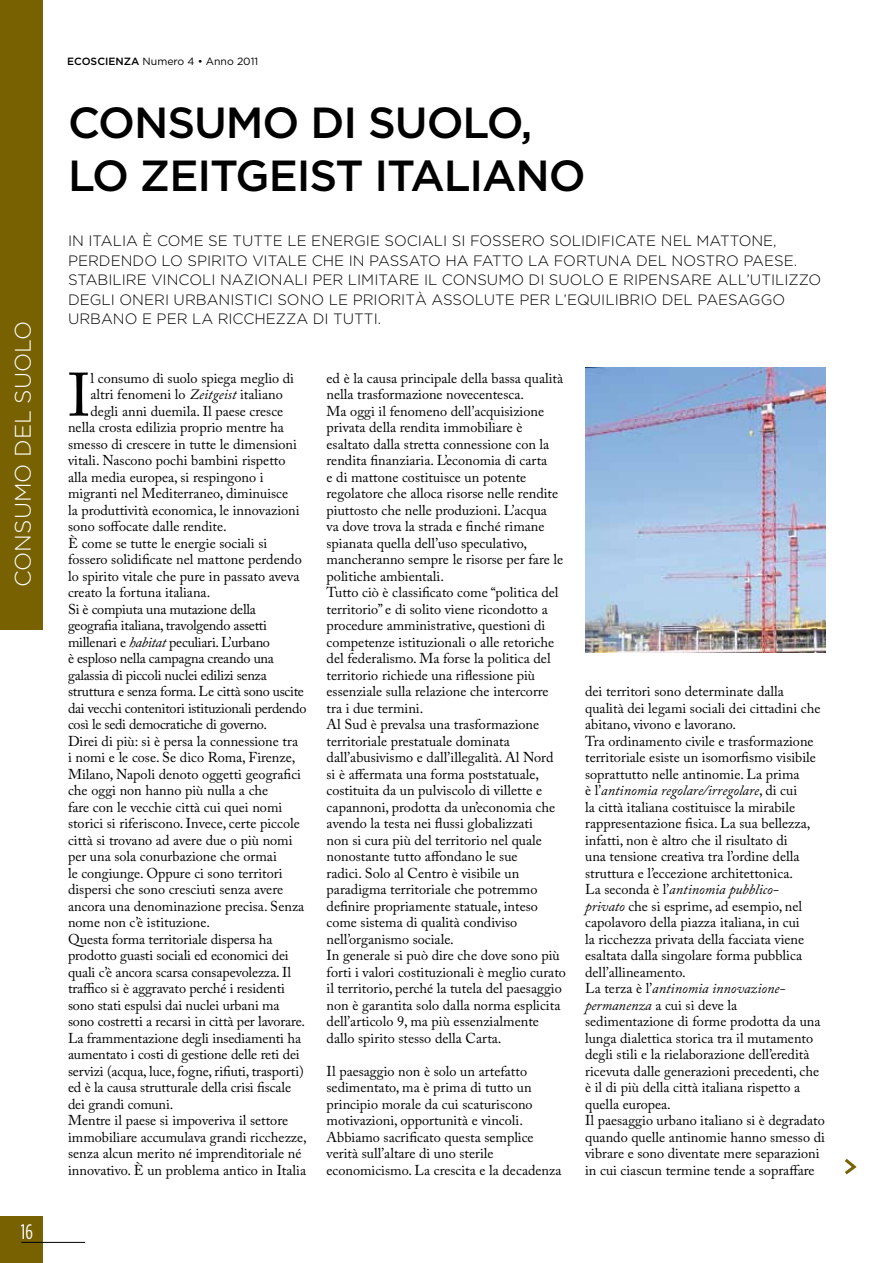
<style>
.page{position:relative;width:893px;height:1263px;background:#fff}
.page>*{position:absolute;margin:0;border:0;box-sizing:border-box;transform-origin:0 0}
.t1{font:60.6px "Adobe Caslon Pro";color:#000}
.t2{font:500 43.5px/52.5px "Gotham";letter-spacing:.27em;color:#000}
.t3{font:300 22.5px "Gotham";color:#fff}
.t4{font:21px "Gotham Condensed";color:#fff}
.t5{font:300 15px "Gotham";color:#000}
.t6{font:300 15px "Gotham";letter-spacing:.155em;color:#000}
.t7{font:300 15px "Gotham";letter-spacing:.195em;color:#000}
.t8{font:14.25px/16.5px "Adobe Caslon Pro";color:#000}
.t9{font:14.25px "Adobe Caslon Pro";letter-spacing:-.02em;color:#000}
.t10{font:10.5px "Gotham";color:#000}
.s1{font-weight:500}
.s2{font-style:italic}
</style>
<div class="page">
<div style="left:0;top:1216px;width:43px;height:47px;background:#776100"></div>
<hr style="left:21px;top:1242px;width:64px;height:1px;background:#000">
<div style="left:0;top:0;width:43px;height:629px;background:#776100"></div>
<img style="left:586px;top:368px;width:239px;height:284px">
<svg style="left:845px;top:1158px;width:12px;height:17px"></svg>
<h3 class="t3" style="left:10px;top:587px;width:268px;rotate:-90deg">CONSUMO DEL SUOLO</h3>
<h3 class="t4" style="left:21px;top:1221px;width:14px">16</h3>
<p class="t10" style="left:67px;top:55px;width:193px"><span class="s1">ECOSCIENZA</span> Numero 4 • Anno 2011</p>
<h2 class="t2" style="left:68px;top:96px;width:519px">CONSUMO DI SUOLO,<br>LO ZEITGEIST ITALIANO</h2>
<p class="t5" style="left:68px;top:233px;width:176px">IN ITALIA È COME SE TUTTE</p>
<p class="t5" style="left:287px;top:233px;width:35px">LE ENE</p>
<p class="t5" style="left:343px;top:233px;width:329px">RG IE SOCIALI SI FOSSERO SOLIDIFICATE NEL</p>
<p class="t5" style="left:696px;top:233px;width:82px">MATTONE,</p>
<p class="t5" style="left:68px;top:252px;width:43px">PERDEND</p>
<p class="t5" style="left:144px;top:252px;width:179px">O LO SPIRITO VITALE CHE</p>
<p class="t7" style="left:349px;top:252px;width:250px">IN PASSATO H A FATTO LA FORTUN</p>
<p class="t5" style="left:620px;top:252px;width:27px">A DEL</p>
<p class="t5" style="left:672px;top:252px;width:127px">N OSTRO PAESE.</p>
<p class="t6" style="left:68px;top:272px;width:581px">STABILIRE VINCOLI NAZIONALI PER LIMITARE IL CONSU MO DI SUOLO E RIPEN</p>
<p class="t5" style="left:670px;top:272px;width:153px">SARE ALL’UTILIZZO</p>
<p class="t5" style="left:68px;top:291px;width:12px">DEGL</p>
<p class="t5" style="left:111px;top:291px;width:375px">I ONERI U RBAN ISTICI SONO LE PRIORITÀ ASSOLUTE</p>
<p class="t5" style="left:519px;top:291px;width:153px">PER L’EQUILIBRIO DEL</p>
<p class="t5" style="left:697px;top:291px;width:89px">PAESAGG O</p>
<p class="t5" style="left:68px;top:311px;width:176px">URBANO E PER LA RICCHE</p>
<p class="t5" style="left:276px;top:311px;width:68px">ZZA D I TUTT</p>
<p class="t5" style="left:374px;top:311px;width:9px">I.</p>
<h1 class="t1" style="left:68px;top:359px;width:24px">I</h1>
<p class="t8" style="left:91px;top:369px;width:205px">l consumo di suolo spiega meglio di</p>
<p class="t8" style="left:91px;top:386px;width:194px">altri fenomeni lo <span class="s2">Zeitgeist</span> italiano</p>
<p class="t8" style="left:91px;top:402px;width:194px">degli anni duemila. Il paese cresce</p>
<p class="t8" style="left:68px;top:419px;width:218px">nella crosta edilizia proprio mentre ha</p>
<p class="t8" style="left:68px;top:435px;width:230px">smesso di crescere in tutte le dimensioni</p>
<p class="t8" style="left:68px;top:452px;width:219px">vitali. Nascono pochi bambini rispetto</p>
<p class="t8" style="left:68px;top:468px;width:197px">alla media europea, si respingono i</p>
<p class="t8" style="left:68px;top:485px;width:222px">migranti nel Mediterraneo, diminuisce</p>
<p class="t8" style="left:68px;top:501px;width:233px">la produttività economica, le innovazioni</p>
<p class="t8" style="left:68px;top:518px;width:160px">sono soffocate dalle rendite.</p>
<p class="t8" style="left:68px;top:534px;width:201px">è come se tutte le energie sociali si</p>
<p class="t8" style="left:68px;top:551px;width:235px">fossero solidificate nel mattone perdendo</p>
<p class="t8" style="left:68px;top:567px;width:233px">lo spirito vitale che pure in passato aveva</p>
<p class="t8" style="left:68px;top:584px;width:144px">creato la fortuna italiana.</p>
<p class="t9" style="left:68px;top:600px;width:189px">Si è compiuta una mutazione della</p>
<p class="t9" style="left:68px;top:617px;width:200px">geografia italiana, travolgendo assetti</p>
<p class="t9" style="left:68px;top:633px;width:204px">millenari e <span class="s2">habitat</span> peculiari. L’urbano</p>
<p class="t9" style="left:68px;top:650px;width:207px">è esploso nella campagna creando una</p>
<p class="t9" style="left:68px;top:666px;width:200px">galassia di piccoli nuclei edilizi senza</p>
<p class="t9" style="left:68px;top:683px;width:237px">struttura e senza forma. Le città sono uscite</p>
<p class="t9" style="left:68px;top:699px;width:240px">dai vecchi contenitori istituzionali perdendo</p>
<p class="t9" style="left:68px;top:716px;width:200px">così le sedi democratiche di governo.</p>
<p class="t8" style="left:68px;top:732px;width:232px">Direi di più: si è persa la connessione tra</p>
<p class="t8" style="left:68px;top:749px;width:229px">i nomi e le cose. Se dico Roma, Firenze,</p>
<p class="t8" style="left:68px;top:765px;width:235px">Milano, Napoli denoto oggetti geografici</p>
<p class="t8" style="left:68px;top:782px;width:202px">che oggi non hanno più nulla a che</p>
<p class="t8" style="left:68px;top:798px;width:216px">fare con le vecchie città cui quei nomi</p>
<p class="t8" style="left:68px;top:815px;width:233px">storici si riferiscono. Invece, certe piccole</p>
<p class="t8" style="left:68px;top:831px;width:226px">città si trovano ad avere due o più nomi</p>
<p class="t8" style="left:68px;top:848px;width:210px">per una sola conurbazione che ormai</p>
<p class="t8" style="left:68px;top:864px;width:216px">le congiunge. Oppure ci sono territori</p>
<p class="t8" style="left:68px;top:881px;width:217px">dispersi che sono cresciuti senza avere</p>
<p class="t8" style="left:68px;top:897px;width:238px">ancora una denominazione precisa. Senza</p>
<p class="t8" style="left:68px;top:914px;width:144px">nome non c’è istituzione.</p>
<p class="t8" style="left:68px;top:930px;width:206px">Questa forma territoriale dispersa ha</p>
<p class="t8" style="left:68px;top:947px;width:222px">prodotto guasti sociali ed economici dei</p>
<p class="t8" style="left:68px;top:963px;width:225px">quali c’è ancora scarsa consapevolezza. Il</p>
<p class="t8" style="left:68px;top:980px;width:218px">traffico si è aggravato perché i residenti</p>
<p class="t8" style="left:68px;top:996px;width:213px">sono stati espulsi dai nuclei urbani ma</p>
<p class="t8" style="left:68px;top:1013px;width:239px">sono costretti a recarsi in città per lavorare.</p>
<p class="t8" style="left:68px;top:1029px;width:235px">La frammentazione degli insediamenti ha</p>
<p class="t8" style="left:68px;top:1046px;width:233px">aumentato i costi di gestione delle reti dei</p>
<p class="t8" style="left:68px;top:1062px;width:237px">servizi (acqua, luce, fogne, rifiuti, trasporti)</p>
<p class="t8" style="left:68px;top:1079px;width:225px">ed è la causa strutturale della crisi fiscale</p>
<p class="t8" style="left:68px;top:1095px;width:107px">dei grandi comuni.</p>
<p class="t8" style="left:68px;top:1112px;width:222px">Mentre il paese si impoveriva il settore</p>
<p class="t8" style="left:68px;top:1128px;width:240px">immobiliare accumulava grandi ricchezze,</p>
<p class="t8" style="left:68px;top:1145px;width:235px">senza alcun merito né imprenditoriale né</p>
<p class="t8" style="left:68px;top:1161px;width:240px">innovativo. è un problema antico in Italia</p>
<p class="t8" style="left:327px;top:369px;width:241px">ed è la causa principale della bassa qualità nella trasformazione novecentesca.<br>Ma oggi il fenomeno dell’acquisizione privata della rendita immobiliare è esaltato dalla stretta connessione con la rendita finanziaria. L’economia di carta<br>e di mattone costituisce un potente regolatore che alloca risorse nelle rendite piuttosto che nelle produzioni. L’acqua<br>va dove trova la strada e finché rimane spianata quella dell’uso speculativo, mancheranno sempre le risorse per fare le politiche ambientali.<br>Tutto ciò è classificato come “politica del territorio” e di solito viene ricondotto a procedure amministrative, questioni di competenze istituzionali o alle retoriche del federalismo. Ma forse la politica del territorio richiede una riflessione più essenziale sulla relazione che intercorre tra i due termini.<br>Al Sud è prevalsa una trasformazione territoriale prestatuale dominata dall’abusivismo e dall’illegalità. Al Nord<br>si è affermata una forma poststatuale, costituita da un pulviscolo di villette e capannoni, prodotta da un’economia che avendo la testa nei flussi globalizzati<br>non si cura più del territorio nel quale nonostante tutto affondano le sue<br>radici. Solo al Centro è visibile un paradigma territoriale che potremmo definire propriamente statuale, inteso come sistema di qualità condiviso nell’organismo sociale.<br>In generale si può dire che dove sono più forti i valori costituzionali è meglio curato il territorio, perché la tutela del paesaggio non è garantita solo dalla norma esplicita dell’articolo 9, ma più essenzialmente dallo spirito stesso della Carta.</p>
<p class="t8" style="left:327px;top:1063px;width:236px">Il paesaggio non è solo un artefatto sedimentato, ma è prima di tutto un principio morale da cui scaturiscono motivazioni, opportunità e vincoli.<br>Abbiamo sacrificato questa semplice verità sull’altare di uno sterile economicismo. La crescita e la decadenza</p>
<p class="t8" style="left:585px;top:683px;width:241px">dei territori sono determinate dalla qualità dei legami sociali dei cittadini che abitano, vivono e lavorano.<br>Tra ordinamento civile e trasformazione territoriale esiste un isomorfismo visibile soprattutto nelle antinomie. La prima<br>è l’<span class="s2">antinomia regolare/irregolare</span>, di cui<br>la città italiana costituisce la mirabile rappresentazione fisica. La sua bellezza, infatti, non è altro che il risultato di<br>una tensione creativa tra l’ordine della struttura e l’eccezione architettonica.<br>La seconda è l’<span class="s2">antinomia pubblico-<br>privato</span> che si esprime, ad esempio, nel capolavoro della piazza italiana, in cui<br>la ricchezza privata della facciata viene esaltata dalla singolare forma pubblica dell’allineamento.<br>La terza è l’<span class="s2">antinomia innovazione&shy;permanenza</span> a cui si deve la sedimentazione di forme prodotta da una lunga dialettica storica tra il mutamento degli stili e la rielaborazione dell’eredità ricevuta dalle generazioni precedenti, che è il di più della città italiana rispetto a quella europea.<br>Il paesaggio urbano italiano si è degradato quando quelle antinomie hanno smesso di vibrare e sono diventate mere separazioni in cui ciascun termine tende a sopraffare</p>
</div>
